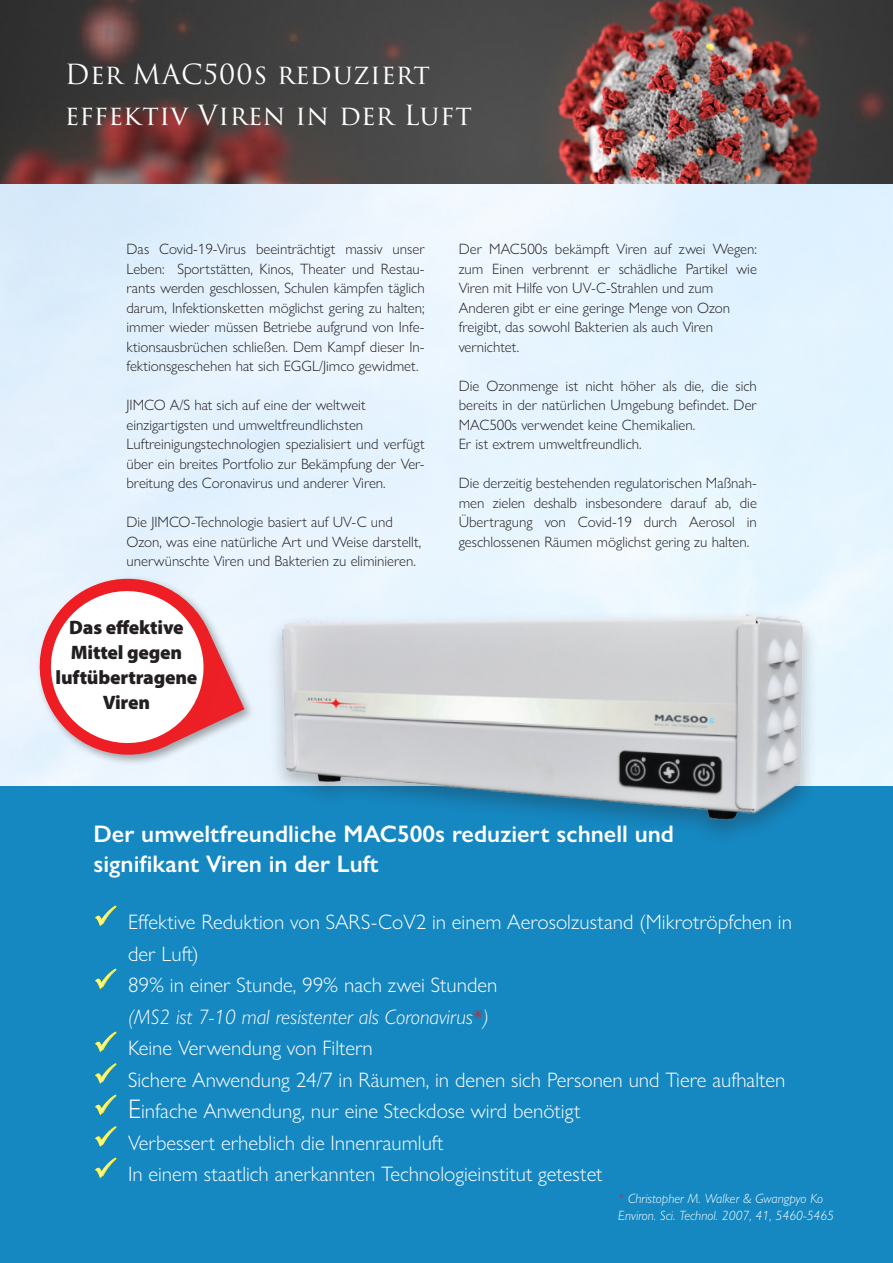
<style>
.page{position:relative;width:893px;height:1263px;background:#fff}
.page>*{position:absolute;margin:0;border:0;box-sizing:border-box;transform-origin:0 0}
.t1{font:27px "Trajan Pro 3";letter-spacing:.02em;color:#fff}
.t2{font:600 24px "Gill Sans Nova";color:#fff}
.t3{font:300 21px/31.5px "Gill Sans Nova";color:#fff}
.t4{font:italic 300 21px "Gill Sans Nova";color:#fff}
.t5{font:900 19.5px/24.8px "Myriad Pro";letter-spacing:-.01em;color:#231f20;text-align:center}
.t6{font:300 15px/19.5px "Gill Sans Nova";color:#231f20;text-align:justify}
.t7{font:italic 300 13.5px "Gill Sans Nova";color:#fff}
.s1{color:#fff101}
.s2{font-style:normal;color:#d1232a}
.s3{font-size:27px}
.s4{color:#d1232a}
</style>
<div class="page">
<img style="left:0;top:184px;width:893px;height:603px">
<img style="left:0;top:184px;width:1px;height:582px">
<div style="left:0;top:787px;width:893px;height:476px;background:#1587c1"></div>
<img style="left:0;top:0;width:893px;height:184px">
<img style="left:265px;top:606px;width:590px;height:228px">
<div style="left:36px;top:575px;width:220px;height:192px;background:#eaf5fe"></div>
<svg style="left:28px;top:570px;width:217px;height:194px"></svg>
<p class="t1" style="left:65px;top:56px;width:367px">Der MAC500s reduziert</p>
<p class="t1" style="left:65px;top:96px;width:409px">effektiv Viren in der Luft</p>
<p class="t6" style="left:126px;top:239px;width:300px">Das Covid-19-Virus beeinträchtigt massiv unser Leben: Sportstätten, Kinos, Theater und Restau&shy;rants werden geschlossen, Schulen kämpfen täglich darum, Infektionsketten möglichst gering zu halten; immer wieder müssen Betriebe aufgrund von Infe&shy;ktionsausbrüchen schließen. Dem Kampf dieser In&shy;fektionsgeschehen hat sich EGGL/Jimco gewidmet.</p>
<p class="t6" style="left:126px;top:395px;width:241px">JIMCO A/S hat sich auf eine der weltweit</p>
<p class="t6" style="left:126px;top:415px;width:238px">einzigartigsten und umweltfreundlichsten</p>
<p class="t6" style="left:126px;top:434px;width:300px">Luftreinigungstechnologien spezialisiert und verfügt über ein breites Portfolio zur Bekämpfung der Ver&shy;breitung des Coronavirus und anderer Viren.</p>
<p class="t6" style="left:126px;top:512px;width:268px">Die JIMCO-Technologie basiert auf UV-C und</p>
<p class="t6" style="left:126px;top:532px;width:296px">Ozon, was eine natürliche Art und Weise darstellt,</p>
<p class="t6" style="left:126px;top:551px;width:291px">unerwünschte Viren und Bakterien zu eliminieren.</p>
<p class="t5" style="left:56px;top:615px;width:143px">Das effektive<br>Mittel gegen luftübertragene<br>Viren</p>
<p class="t6" style="left:459px;top:239px;width:300px">Der MAC500s bekämpft Viren auf zwei Wegen: zum Einen verbrennt er schädliche Partikel wie Viren mit Hilfe von UV-C-Strahlen und zum</p>
<p class="t6" style="left:459px;top:298px;width:273px">Anderen gibt er eine geringe Menge von Ozon</p>
<p class="t6" style="left:459px;top:317px;width:256px">freigibt, das sowohl Bakterien als auch Viren</p>
<p class="t6" style="left:459px;top:337px;width:62px">vernichtet.</p>
<p class="t6" style="left:459px;top:376px;width:300px">Die Ozonmenge ist nicht höher als die, die sich bereits in der natürlichen Umgebung befindet. Der MAC500s verwendet keine Chemikalien.</p>
<p class="t6" style="left:459px;top:434px;width:184px">Er ist extrem umweltfreundlich.</p>
<p class="t6" style="left:459px;top:473px;width:300px">Die derzeitig bestehenden regulatorischen Maßnah&shy;men zielen deshalb insbesondere darauf ab, die Übertragung von Covid-19 durch Aerosol in geschlossenen Räumen möglichst gering zu halten.</p>
<p class="t2" style="left:94px;top:819px;width:582px">Der umweltfreundliche MAC500s reduziert schnell und</p>
<p class="t2" style="left:94px;top:849px;width:287px">signifikant Viren in der Luft</p>
<p class="t3" style="left:128px;top:906px;width:665px;text-indent:-35px"><span class="s1">✓</span> Effektive Reduktion von SARS-CoV2 in einem Aerosolzustand (Mikrotröpfchen in der Luft)</p>
<p class="t3" style="left:94px;top:969px;width:405px"><span class="s1">✓</span> 89% in einer Stunde, 99% nach zwei Stunden</p>
<p class="t4" style="left:128px;top:1004px;width:362px">(MS2 ist 7-10 mal resistenter als Coronavirus<span class="s2">*</span>)</p>
<p class="t3" style="left:94px;top:1032px;width:281px"><span class="s1">✓</span> Keine Verwendung von Filtern</p>
<p class="t3" style="left:94px;top:1063px;width:693px"><span class="s1">✓</span> Sichere Anwendung 24/7 in Räumen, in denen sich Personen und Tiere aufhalten</p>
<p class="t3" style="left:94px;top:1095px;width:488px"><span class="s1">✓</span> <span class="s3">E</span>infache Anwendung, nur eine Steckdose wird benötigt</p>
<p class="t3" style="left:94px;top:1126px;width:351px"><span class="s1">✓</span> Verbessert erheblich die Innenraumluft</p>
<p class="t3" style="left:94px;top:1158px;width:511px"><span class="s1">✓</span> In einem staatlich anerkannten Technologieinstitut getestet</p>
<p class="t7" style="left:618px;top:1190px;width:206px"><span class="s4">*</span> Christopher M. Walker &amp; Gwangpyo Ko</p>
<p class="t7" style="left:618px;top:1207px;width:217px">Environ. Sci. Technol. 2007, 41, 5460-5465</p>
</div>
